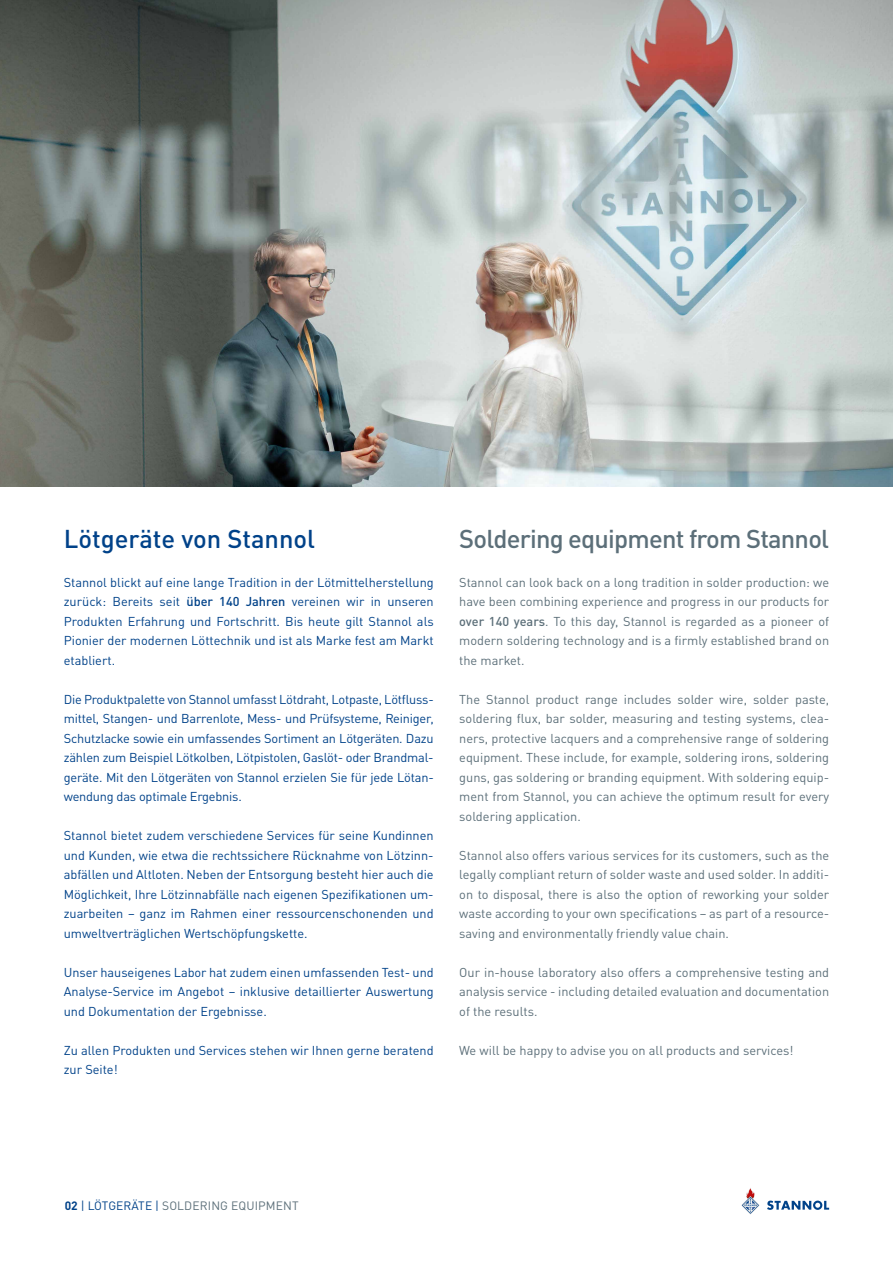
<style>
.page{position:relative;width:893px;height:1263px;background:#fff}
.page>*{position:absolute;margin:0;border:0;box-sizing:border-box;transform-origin:0 0}
.t1{font:500 25.5px "DIN Pro";letter-spacing:-.03em;color:#5c6f79}
.t2{font:500 25.5px "DIN Pro";color:#004289}
.t3{font:12.75px/19.5px "DIN Pro";color:#004289;text-align:justify}
.t4{font:12.75px/19.5px "DIN Pro";color:#5c6f79;text-align:justify}
.t5{font:12px "DIN Pro";letter-spacing:.01em;color:#5c6f79}
.s1{font-weight:500}
.s2{font-weight:700;color:#004289}
.s3{color:#004289}
</style>
<div class="page">
<svg style="left:767px;top:1200px;width:62px;height:10px"></svg>
<svg style="left:741px;top:1188px;width:18px;height:26px"></svg>
<img style="left:0;top:0;width:893px;height:487px">
<h1 class="t2" style="left:64px;top:518px;width:253px">Lötgeräte von Stannol</h1>
<p class="t3" style="left:64px;top:571px;width:371px">Stannol blickt auf eine lange Tradition in der Lötmittelherstellung zurück: Bereits seit <span class="s1">über 140 Jahren</span> vereinen wir in unseren Produkten Erfahrung und Fortschritt. Bis heute gilt Stannol als Pionier der modernen Löttechnik und ist als Marke fest am Markt etabliert.</p>
<p class="t3" style="left:64px;top:688px;width:371px">Die Produktpalette von Stannol umfasst Lötdraht, Lotpaste, Lötfluss&shy;mittel, Stangen- und Barrenlote, Mess- und Prüfsysteme, Reiniger, Schutzlacke sowie ein umfassendes Sortiment an Lötgeräten. Dazu zählen zum Beispiel Lötkolben, Lötpistolen, Gaslöt- oder Brandmal&shy;geräte. Mit den Lötgeräten von Stannol erzielen Sie für jede Lötan&shy;wendung das optimale Ergebnis.</p>
<p class="t3" style="left:64px;top:824px;width:371px;text-align:left">Stannol bietet zudem verschiedene Services für seine Kundinnen und Kunden, wie etwa die rechtssichere Rücknahme von Lötzinn&shy;abfällen und Altloten. Neben der Entsorgung besteht hier auch die Möglichkeit, Ihre Lötzinnabfälle nach eigenen Spezifikationen um&shy;zuarbeiten – ganz im Rahmen einer ressourcenschonenden und umweltverträglichen Wertschöpfungskette.</p>
<p class="t3" style="left:64px;top:961px;width:371px">Unser hauseigenes Labor hat zudem einen umfassenden Test- und Analyse-Service im Angebot – inklusive detaillierter Auswertung und Dokumentation der Ergebnisse.</p>
<p class="t3" style="left:64px;top:1039px;width:371px">Zu allen Produkten und Services stehen wir Ihnen gerne beratend zur Seite!</p>
<h1 class="t1" style="left:459px;top:518px;width:371px">Soldering equipment from Stannol</h1>
<p class="t4" style="left:459px;top:571px;width:371px">Stannol can look back on a long tradition in solder production: we have been combining experience and progress in our products for <span class="s1">over 140 years</span>. To this day, Stannol is regarded as a pioneer of modern soldering technology and is a firmly established brand on the market.</p>
<p class="t4" style="left:459px;top:688px;width:371px">The Stannol product range includes solder wire, solder paste, soldering flux, bar solder, measuring and testing systems, clea&shy;ners, protective lacquers and a comprehensive range of soldering equipment. These include, for example, soldering irons, soldering guns, gas soldering or branding equipment. With soldering equip&shy;ment from Stannol, you can achieve the optimum result for every soldering application.</p>
<p class="t4" style="left:459px;top:844px;width:371px">Stannol also offers various services for its customers, such as the legally compliant return of solder waste and used solder. In additi&shy;on to disposal, there is also the option of reworking your solder waste according to your own specifications – as part of a resource&shy;saving and environmentally friendly value chain.</p>
<p class="t4" style="left:459px;top:961px;width:371px">Our in-house laboratory also offers a comprehensive testing and analysis service - including detailed evaluation and documentation of the results.</p>
<p class="t4" style="left:459px;top:1039px;width:336px">We will be happy to advise you on all products and services!</p>
<p class="t5" style="left:65px;top:1196px;width:235px"><span class="s2">02</span> <span class="s3">| LÖTGERÄTE |</span> SOLDERING EQUIPMENT</p>
</div>
